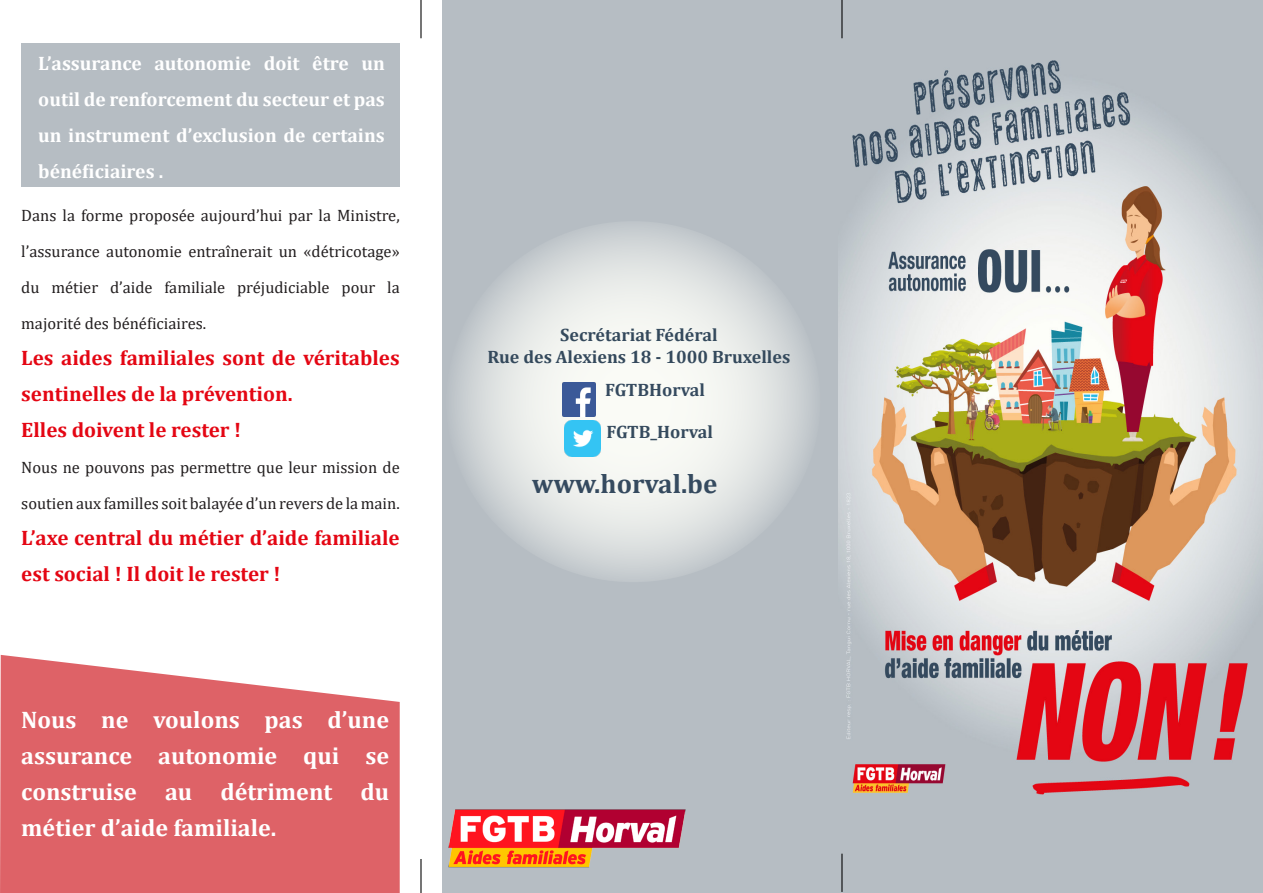
<style>
.page{position:relative;width:1263px;height:893px;background:#fff}
.page>*{position:absolute;margin:0;border:0;box-sizing:border-box;transform-origin:0 0}
.t1{font:700 27px "Cambria";color:#354a5f}
.t2{font:700 24px/36px "Cambria";color:#fff;text-align:justify}
.t3{font:700 21px/36px "Cambria";color:#e40613}
.t4{font:700 19.5px/36px "Cambria";color:#fff;text-align:justify}
.t5{font:700 18px "Cambria";color:#34495c}
.t6{font:700 18px "Cambria";color:#354a5d}
.t7{font:700 18px "Cambria";color:#354a5f}
.t8{font:16.5px/36px "Cambria";color:#231f20;text-align:justify}
</style>
<div class="page">
<div style="left:821px;top:0;width:442px;height:893px;background:#b6bdc3"></div>
<img style="left:838px;top:60px;width:425px;height:735px">
<div style="left:21px;top:44px;width:379px;height:143px;background:#b6bdc3"></div>
<div style="left:442px;top:0;width:391px;height:893px;background:#b6bdc3"></div>
<img style="left:448px;top:809px;width:238px;height:59px">
<svg style="left:455px;top:224px;width:357px;height:357px"></svg>
<img style="left:562px;top:383px;width:33px;height:33px">
<img style="left:564px;top:420px;width:36px;height:37px">
<svg style="left:0;top:655px;width:400px;height:238px;fill:#de6267"></svg>
<hr style="left:420px;top:0;width:2px;height:38px;background:#000">
<hr style="left:420px;top:859px;width:2px;height:34px;background:#000">
<hr style="left:841px;top:854px;width:2px;height:38px;background:#000">
<hr style="left:841px;top:0;width:2px;height:38px;background:#000">
<p class="t4" style="left:38px;top:45px;width:348px">L’assurance autonomie doit être un outil de renforcement du secteur et pas un instrument d’exclusion de certains bénéficiaires .</p>
<p class="t8" style="left:21px;top:197px;width:380px">Dans la forme proposée aujourd’hui par la Ministre, l’assurance autonomie entraînerait un «détricotage» du métier d’aide familiale préjudiciable pour la majorité des bénéficiaires.</p>
<p class="t3" style="left:21px;top:339px;width:380px">Les aides familiales sont de véritables sentinelles de la prévention.</p>
<p class="t3" style="left:21px;top:411px;width:221px">Elles doivent le rester !</p>
<p class="t8" style="left:21px;top:449px;width:380px">Nous ne pouvons pas permettre que leur mission de soutien aux familles soit balayée d’un revers de la main.</p>
<p class="t3" style="left:21px;top:519px;width:380px">L’axe central du métier d’aide familiale est social ! Il doit le rester !</p>
<p class="t2" style="left:21px;top:701px;width:369px">Nous ne voulons pas d’une assurance autonomie qui se construise au détriment du métier d’aide familiale.</p>
<p class="t5" style="left:560px;top:322px;width:159px">Secrétariat Fédéral</p>
<p class="t5" style="left:487px;top:344px;width:304px">Rue des Alexiens 18 - 1000 Bruxelles</p>
<p class="t7" style="left:605px;top:377px;width:101px">FGTBHorval</p>
<p class="t6" style="left:607px;top:419px;width:108px">FGTB_Horval</p>
<p class="t1" style="left:532px;top:465px;width:187px">www.horval.be</p>
</div>
